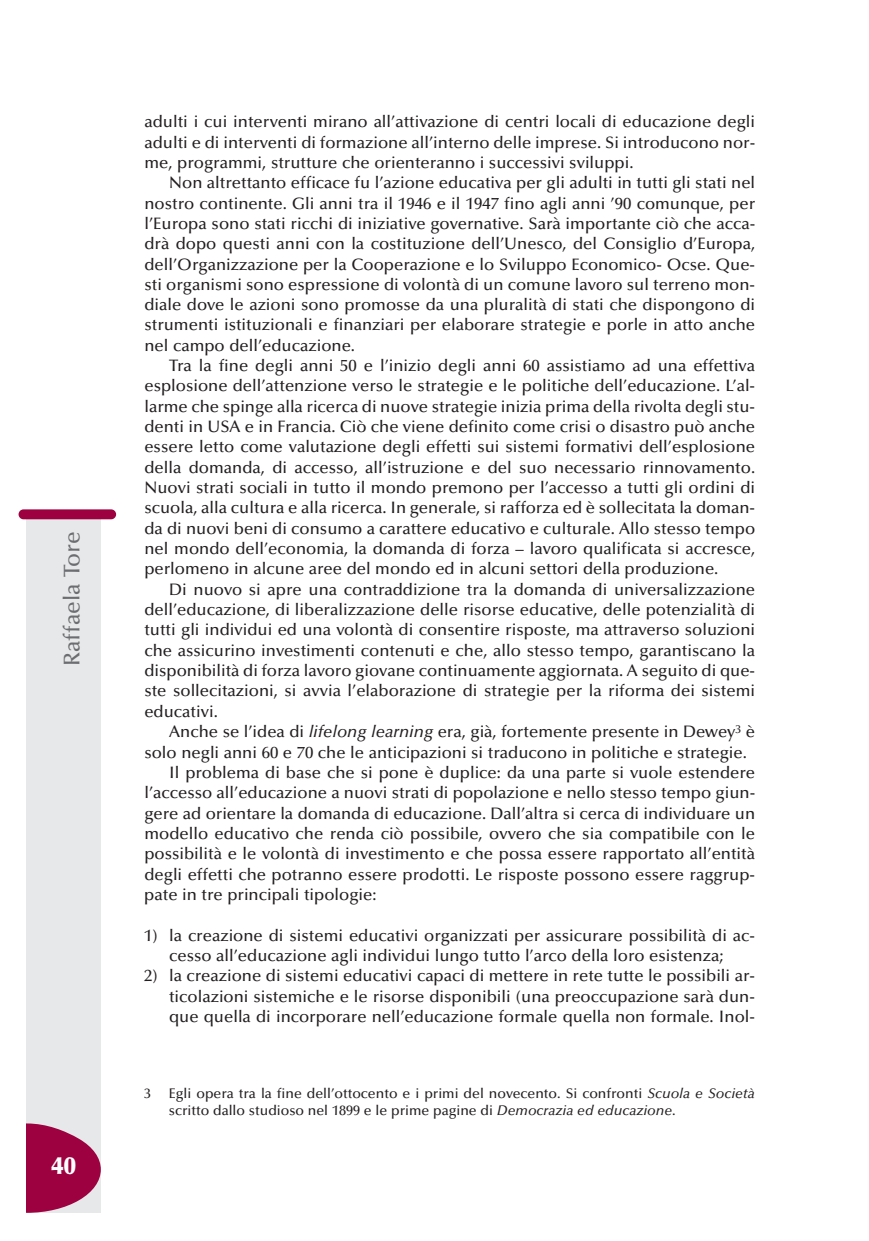
<style>
.page{position:relative;width:869px;height:1241px;background:#fff}
.page>*{position:absolute;margin:0;border:0;box-sizing:border-box;transform-origin:0 0}
.t1{font:900 24.5px "Optima";color:#fff}
.t2{font:500 22.75px "Optima";color:#6c6d70}
.t3{font:500 16.62px/20.3px "Optima";color:#231f20;text-align:justify}
.t4{font:500 14px/17.7px "Optima";color:#231f20}
.s1{font-style:italic}
</style>
<div class="page">
<div style="left:27px;top:517px;width:74px;height:695px;background:#e7e8e9"></div>
<div style="left:19px;top:509px;width:97px;height:10px;background:#9d0140;border-radius:5px"></div>
<svg style="left:26px;top:1122px;width:75px;height:90px"></svg>
<h2 class="t2" style="left:63px;top:665px;width:136px;rotate:-90deg">Raffaela Tore</h2>
<h1 class="t1" style="left:52px;top:1155px;width:26px">40</h1>
<p class="t3" style="left:144px;top:113px;width:612px">adulti i cui interventi mirano all’attivazione di centri locali di educazione degli adulti e di interventi di formazione all’interno delle imprese. Si introducono nor&shy;me, programmi, strutture che orienteranno i successivi sviluppi.</p>
<p class="t3" style="left:144px;top:174px;width:612px;text-indent:25px">Non altrettanto efficace fu l’azione educativa per gli adulti in tutti gli stati nel nostro continente. Gli anni tra il 1946 e il 1947 fino agli anni ’90 comunque, per l’Europa sono stati ricchi di iniziative governative. Sarà importante ciò che acca&shy;drà dopo questi anni con la costituzione dell’Unesco, del Consiglio d’Europa, dell’Organizzazione per la Cooperazione e lo Sviluppo Economico- Ocse. Que&shy;sti organismi sono espressione di volontà di un comune lavoro sul terreno mon&shy;diale dove le azioni sono promosse da una pluralità di stati che dispongono di strumenti istituzionali e finanziari per elaborare strategie e porle in atto anche nel campo dell’educazione.</p>
<p class="t3" style="left:144px;top:357px;width:612px;text-indent:25px">Tra la fine degli anni 50 e l’inizio degli anni 60 assistiamo ad una effettiva esplosione dell’attenzione verso le strategie e le politiche dell’educazione. L’al&shy;larme che spinge alla ricerca di nuove strategie inizia prima della rivolta degli stu&shy;denti in USA e in Francia. Ciò che viene definito come crisi o disastro può anche essere letto come valutazione degli effetti sui sistemi formativi dell’esplosione della domanda, di accesso, all’istruzione e del suo necessario rinnovamento.<br>Nuovi strati sociali in tutto il mondo premono per l’accesso a tutti gli ordini di scuola, alla cultura e alla ricerca. In generale, si rafforza ed è sollecitata la doman&shy;da di nuovi beni di consumo a carattere educativo e culturale. Allo stesso tempo nel mondo dell’economia, la domanda di forza – lavoro qualificata si accresce, perlomeno in alcune aree del mondo ed in alcuni settori della produzione.</p>
<p class="t3" style="left:144px;top:580px;width:612px;text-indent:25px">Di nuovo si apre una contraddizione tra la domanda di universalizzazione dell’educazione, di liberalizzazione delle risorse educative, delle potenzialità di tutti gli individui ed una volontà di consentire risposte, ma attraverso soluzioni che assicurino investimenti contenuti e che, allo stesso tempo, garantiscano la disponibilità di forza lavoro giovane continuamente aggiornata. A seguito di que&shy;ste sollecitazioni, si avvia l’elaborazione di strategie per la riforma dei sistemi educativi.</p>
<p class="t3" style="left:169px;top:723px;width:587px">Anche se l’idea di <span class="s1">lifelong learning</span> era, già, fortemente presente in Dewey<sup>3</sup> è</p>
<p class="t3" style="left:144px;top:743px;width:603px">solo negli anni 60 e 70 che le anticipazioni si traducono in politiche e strategie.</p>
<p class="t3" style="left:169px;top:763px;width:587px">Il problema di base che si pone è duplice: da una parte si vuole estendere</p>
<p class="t3" style="left:144px;top:784px;width:612px">l’accesso all’educazione a nuovi strati di popolazione e nello stesso tempo giun-</p>
<p class="t3" style="left:144px;top:804px;width:612px">gere ad orientare la domanda di educazione. Dall’altra si cerca di individuare un</p>
<p class="t3" style="left:144px;top:824px;width:612px">modello educativo che renda ciò possibile, ovvero che sia compatibile con le</p>
<p class="t3" style="left:144px;top:845px;width:612px">possibilità e le volontà di investimento e che possa essere rapportato all’entità</p>
<p class="t3" style="left:144px;top:865px;width:612px">degli effetti che potranno essere prodotti. Le risposte possono essere raggrup-</p>
<p class="t3" style="left:144px;top:885px;width:234px">pate in tre principali tipologie:</p>
<p class="t3" style="left:144px;top:926px;width:612px;text-align:center">1) la creazione di sistemi educativi organizzati per assicurare possibilità di ac&shy;cesso all’educazione agli individui lungo tutto l’arco della loro esistenza;</p>
<p class="t3" style="left:169px;top:967px;width:587px;text-indent:-25px">2) la creazione di sistemi educativi capaci di mettere in rete tutte le possibili ar&shy;ticolazioni sistemiche e le risorse disponibili (una preoccupazione sarà dun&shy;que quella di incorporare nell’educazione formale quella non formale. Inol-</p>
<p class="t4" style="left:144px;top:1085px;width:8px">3</p>
<p class="t4" style="left:169px;top:1085px;width:587px">Egli opera tra la fine dell’ottocento e i primi del novecento. Si confronti <span class="s1">Scuola e Società </span>scritto dallo studioso nel 1899 e le prime pagine di <span class="s1">Democrazia ed educazione</span>.</p>
</div>
